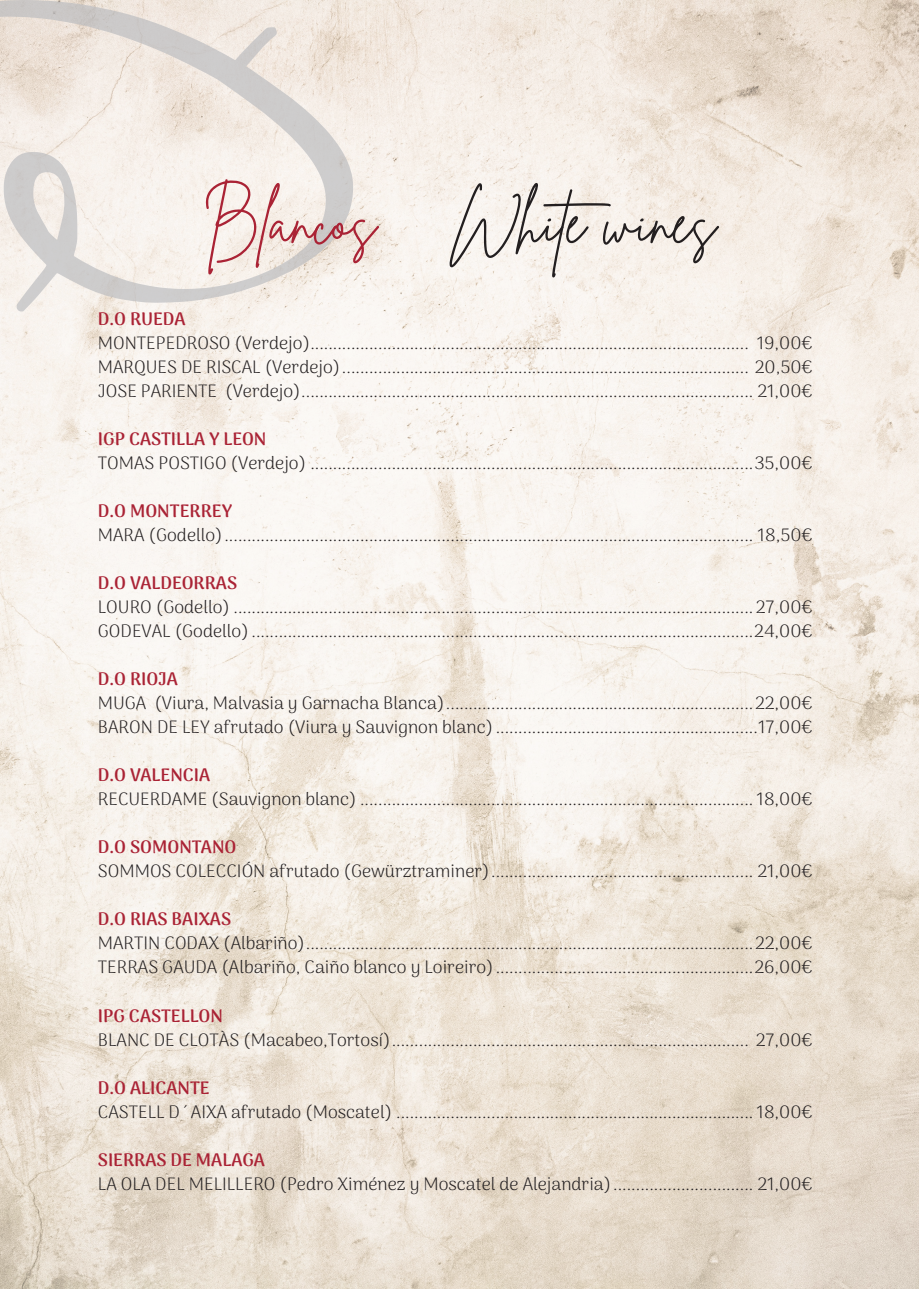
<style>
.page{position:relative;width:919px;height:1289px;background:#fff}
.page>*{position:absolute;margin:0;border:0;box-sizing:border-box;transform-origin:0 0}
.t1{font:60px "Brittany Signature";color:#231f20}
.t2{font:300 18px/24px "Arima Koshi";color:#231f20}
.t3{font:600 18px "Arima Koshi";color:#aa2335}
.s1{color:#aa2335}
</style>
<div class="page">
<img style="left:0;top:0;width:918px;height:1288px">
<svg style="left:0;top:0;width:353px;height:312px;background:#ece5df"></svg>
<h1 class="t1" style="left:203px;top:184px;width:514px"><span class="s1">Blancos</span> White wines</h1>
<p class="t3" style="left:98px;top:308px;width:89px">D.O RUEDA</p>
<p class="t2" style="left:98px;top:331px;width:716px;text-align:justify">MONTEPEDROSO (Verdejo)................................................................................................. 19,00€ MARQUES DE RISCAL (Verdejo).......................................................................................... 20,50€ JOSE PARIENTE (Verdejo).................................................................................................... 21,00€</p>
<p class="t3" style="left:98px;top:428px;width:170px">IGP CASTILLA Y LEON</p>
<p class="t2" style="left:98px;top:451px;width:716px">TOMAS POSTIGO (Verdejo) ..................................................................................................35,00€</p>
<p class="t3" style="left:98px;top:500px;width:136px">D.O MONTERREY</p>
<p class="t2" style="left:98px;top:523px;width:716px">MARA (Godello)..................................................................................................................... 18,50€</p>
<p class="t3" style="left:98px;top:572px;width:141px">D.O VALDEORRAS</p>
<p class="t2" style="left:98px;top:595px;width:716px">LOURO (Godello) ................................................................................................................... 27,00€<br>GODEVAL (Godello) ...............................................................................................................24,00€</p>
<p class="t3" style="left:98px;top:668px;width:81px">D.O RIOJA</p>
<p class="t2" style="left:98px;top:691px;width:716px">MUGA (Viura, Malvasia y Garnacha Blanca)....................................................................22,00€<br>BARON DE LEY afrutado (Viura y Sauvignon blanc) ..........................................................17,00€</p>
<p class="t3" style="left:98px;top:764px;width:114px">D.O VALENCIA</p>
<p class="t2" style="left:98px;top:787px;width:716px">RECUERDAME (Sauvignon blanc) ....................................................................................... 18,00€</p>
<p class="t3" style="left:98px;top:836px;width:140px">D.O SOMONTANO</p>
<p class="t2" style="left:98px;top:859px;width:716px">SOMMOS COLECCIÓN afrutado (Gewürztraminer).......................................................... 21,00€</p>
<p class="t3" style="left:98px;top:908px;width:135px">D.O RIAS BAIXAS</p>
<p class="t2" style="left:98px;top:931px;width:716px">MARTIN CODAX (Albariño)...................................................................................................22,00€<br>TERRAS GAUDA (Albariño, Caiño blanco y Loireiro) .........................................................26,00€</p>
<p class="t3" style="left:98px;top:1004px;width:126px">IPG CASTELLON</p>
<p class="t2" style="left:98px;top:1027px;width:716px">BLANC DE CLOTÀS (Macabeo,Tortosí)............................................................................... 27,00€</p>
<p class="t3" style="left:98px;top:1076px;width:113px">D.O ALICANTE</p>
<p class="t2" style="left:98px;top:1099px;width:716px">CASTELL D´AIXA afrutado (Moscatel) ............................................................................... 18,00€</p>
<p class="t3" style="left:98px;top:1148px;width:168px">SIERRAS DE MALAGA</p>
<p class="t2" style="left:98px;top:1171px;width:716px">LA OLA DEL MELILLERO (Pedro Ximénez y Moscatel de Alejandria)............................... 21,00€</p>
</div>
